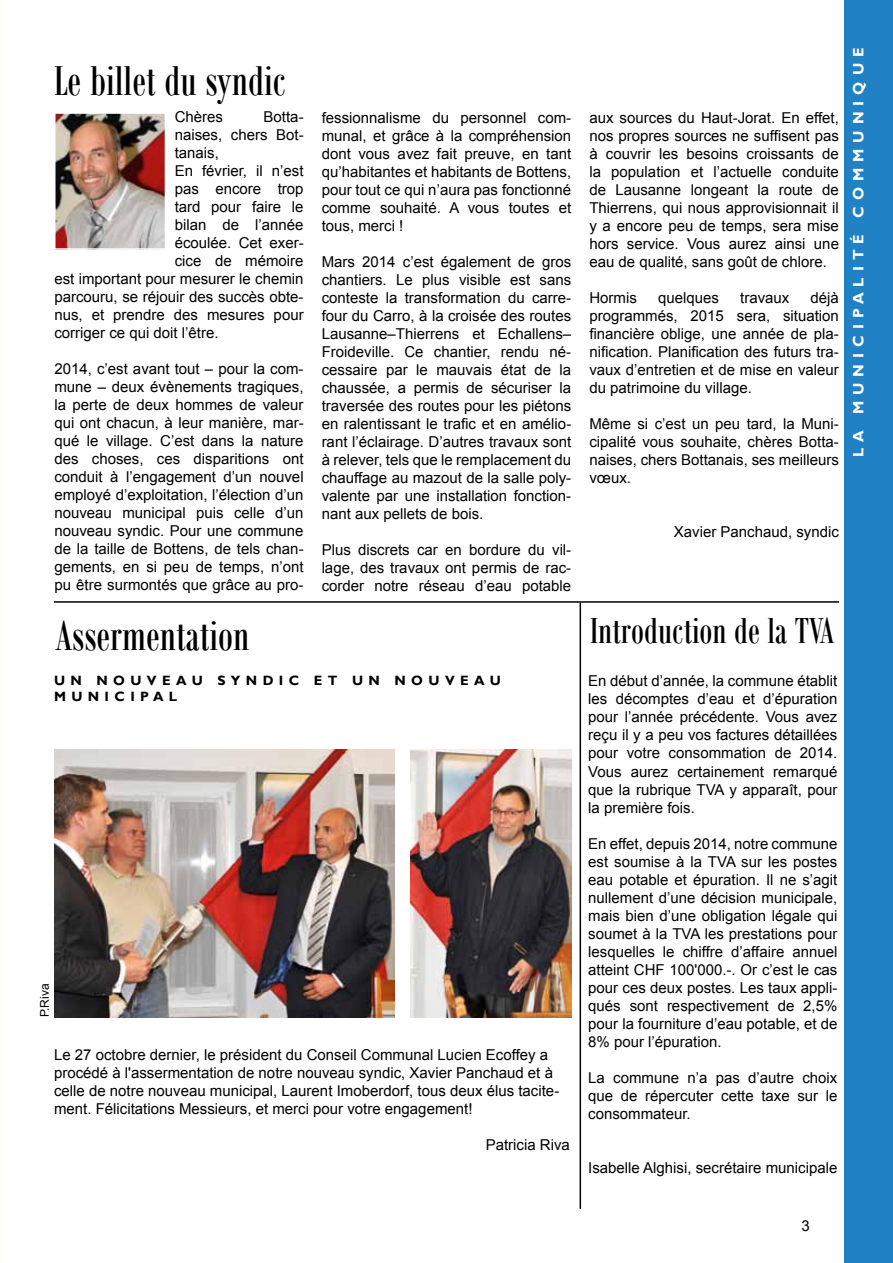
<style>
.page{position:relative;width:893px;height:1263px;background:#fff}
.page>*{position:absolute;margin:0;border:0;box-sizing:border-box;transform-origin:0 0}
.t1{font:45px "Bodoni MT Condensed";color:#000}
.t2{font:39px "Bodoni MT Condensed";color:#000}
.t3{font:15px/18px "Arial";color:#000;text-align:justify}
.t4{font:700 15px "Gill Sans";letter-spacing:.4em;color:#fff}
.t5{font:700 13.5px/16.2px "Gill Sans";letter-spacing:.4em;color:#000}
.t6{font:12px "Arial";color:#000}
</style>
<div class="page">
<div style="left:845px;top:0;width:48px;height:1263px;background:#2081c4"></div>
<img style="left:57px;top:115px;width:106px;height:132px">
<div style="left:54px;top:112px;width:112px;height:138px;border:2px solid #fff"></div>
<hr style="left:54px;top:601px;width:785px;height:2px;background:#000">
<img style="left:54px;top:749px;width:340px;height:268px">
<img style="left:410px;top:749px;width:161px;height:268px">
<hr style="left:580px;top:603px;width:1px;height:606px;background:#000">
<h1 class="t1" style="left:54px;top:54px;width:234px">Le billet du syndic</h1>
<p class="t3" style="left:175px;top:108px;width:50px">Chères</p>
<p class="t3" style="left:264px;top:108px;width:42px">Botta-</p>
<p class="t3" style="left:175px;top:126px;width:130px">naises, chers Bot-</p>
<p class="t3" style="left:175px;top:144px;width:46px">tanais,</p>
<p class="t3" style="left:175px;top:162px;width:130px">En février, il n’est</p>
<p class="t3" style="left:175px;top:180px;width:130px">pas encore trop</p>
<p class="t3" style="left:175px;top:198px;width:130px">tard pour faire le</p>
<p class="t3" style="left:175px;top:216px;width:130px">bilan de l’année</p>
<p class="t3" style="left:175px;top:234px;width:130px">écoulée. Cet exer-</p>
<p class="t3" style="left:175px;top:252px;width:130px">cice de mémoire</p>
<p class="t3" style="left:54px;top:270px;width:251px">est important pour mesurer le chemin</p>
<p class="t3" style="left:54px;top:288px;width:251px">parcouru, se réjouir des succès obte-</p>
<p class="t3" style="left:54px;top:306px;width:251px">nus, et prendre des mesures pour</p>
<p class="t3" style="left:54px;top:324px;width:166px">corriger ce qui doit l’être.</p>
<p class="t3" style="left:54px;top:360px;width:251px">2014, c’est avant tout – pour la com&shy;mune – deux évènements tragiques, la perte de deux hommes de valeur qui ont chacun, à leur manière, mar&shy;qué le village. C’est dans la nature des choses, ces disparitions ont conduit à l’engagement d’un nouvel employé d’exploitation, l’élection d’un nouveau municipal puis celle d’un nouveau syndic. Pour une commune de la taille de Bottens, de tels chan&shy;gements, en si peu de temps, n’ont pu être surmontés que grâce au pro-</p>
<p class="t3" style="left:322px;top:109px;width:251px">fessionnalisme du personnel com&shy;munal, et grâce à la compréhension dont vous avez fait preuve, en tant qu’habitantes et habitants de Bottens, pour tout ce qui n’aura pas fonctionné comme souhaité. A vous toutes et tous, merci !</p>
<p class="t3" style="left:322px;top:253px;width:251px">Mars 2014 c’est également de gros chantiers. Le plus visible est sans conteste la transformation du carre&shy;four du Carro, à la croisée des routes Lausanne–Thierrens et Echallens– Froideville. Ce chantier, rendu né&shy;cessaire par le mauvais état de la chaussée, a permis de sécuriser la traversée des routes pour les piétons en ralentissant le trafic et en amélio&shy;rant l’éclairage. D’autres travaux sont à relever, tels que le remplacement du chauffage au mazout de la salle poly&shy;valente par une installation fonction&shy;nant aux pellets de bois.</p>
<p class="t3" style="left:322px;top:541px;width:251px">Plus discrets car en bordure du vil&shy;lage, des travaux ont permis de rac&shy;corder notre réseau d’eau potable</p>
<p class="t3" style="left:589px;top:109px;width:251px">aux sources du Haut-Jorat. En effet, nos propres sources ne suffisent pas à couvrir les besoins croissants de la population et l’actuelle conduite de Lausanne longeant la route de Thierrens, qui nous approvisionnait il y a encore peu de temps, sera mise hors service. Vous aurez ainsi une eau de qualité, sans goût de chlore.</p>
<p class="t3" style="left:589px;top:289px;width:49px">Hormis</p>
<p class="t3" style="left:658px;top:289px;width:62px">quelques</p>
<p class="t3" style="left:740px;top:289px;width:51px">travaux</p>
<p class="t3" style="left:589px;top:289px;width:251px;text-indent:221px">déjà programmés, 2015 sera, situation financière oblige, une année de pla&shy;nification. Planification des futurs tra&shy;vaux d’entretien et de mise en valeur du patrimoine du village.</p>
<p class="t3" style="left:589px;top:415px;width:251px">Même si c’est un peu tard, la Muni&shy;cipalité vous souhaite, chères Botta&shy;naises, chers Bottanais, ses meilleurs vœux.</p>
<p class="t3" style="left:674px;top:523px;width:167px">Xavier Panchaud, syndic</p>
<h1 class="t1" style="left:55px;top:608px;width:195px">Assermentation</h1>
<h2 class="t2" style="left:590px;top:607px;width:246px">Introduction de la TVA</h2>
<p class="t5" style="left:54px;top:673px;width:448px">UN NOUVEAU SYNDIC ET UN NOUVEAU<br>MUNICIPAL</p>
<p class="t6" style="left:37px;top:1017px;width:35px;rotate:-90deg">P.Riva</p>
<p class="t3" style="left:54px;top:1046px;width:507px;text-align:left">Le 27 octobre dernier, le président du Conseil Communal Lucien Ecoffey a procédé à l'assermentation de notre nouveau syndic, Xavier Panchaud et à celle de notre nouveau municipal, Laurent Imoberdorf, tous deux élus tacite&shy;ment. Félicitations Messieurs, et merci pour votre engagement!</p>
<p class="t3" style="left:486px;top:1136px;width:86px">Patricia Riva</p>
<p class="t3" style="left:588px;top:672px;width:251px">En début d’année, la commune établit les décomptes d’eau et d’épuration pour l’année précédente. Vous avez reçu il y a peu vos factures détaillées pour votre consommation de 2014.<br>Vous aurez certainement remarqué que la rubrique TVA y apparaît, pour la première fois.</p>
<p class="t3" style="left:588px;top:834px;width:251px">En effet, depuis 2014, notre commune est soumise à la TVA sur les postes eau potable et épuration. Il ne s’agit nullement d’une décision municipale, mais bien d’une obligation légale qui soumet à la TVA les prestations pour lesquelles le chiffre d’affaire annuel atteint CHF 100'000.-. Or c’est le cas pour ces deux postes. Les taux appli&shy;qués sont respectivement de 2,5% pour la fourniture d’eau potable, et de 8% pour l’épuration.</p>
<p class="t3" style="left:588px;top:1068px;width:251px">La commune n’a pas d’autre choix que de répercuter cette taxe sur le consommateur.</p>
<p class="t3" style="left:588px;top:1158px;width:251px">Isabelle Alghisi, secrétaire municipale</p>
<p class="t4" style="left:849px;top:457px;width:411px;rotate:-90deg">LA M UNICIPALITÉ COMMUNIQUE</p>
<p class="t3" style="left:801px;top:1217px;width:10px">3</p>
</div>
